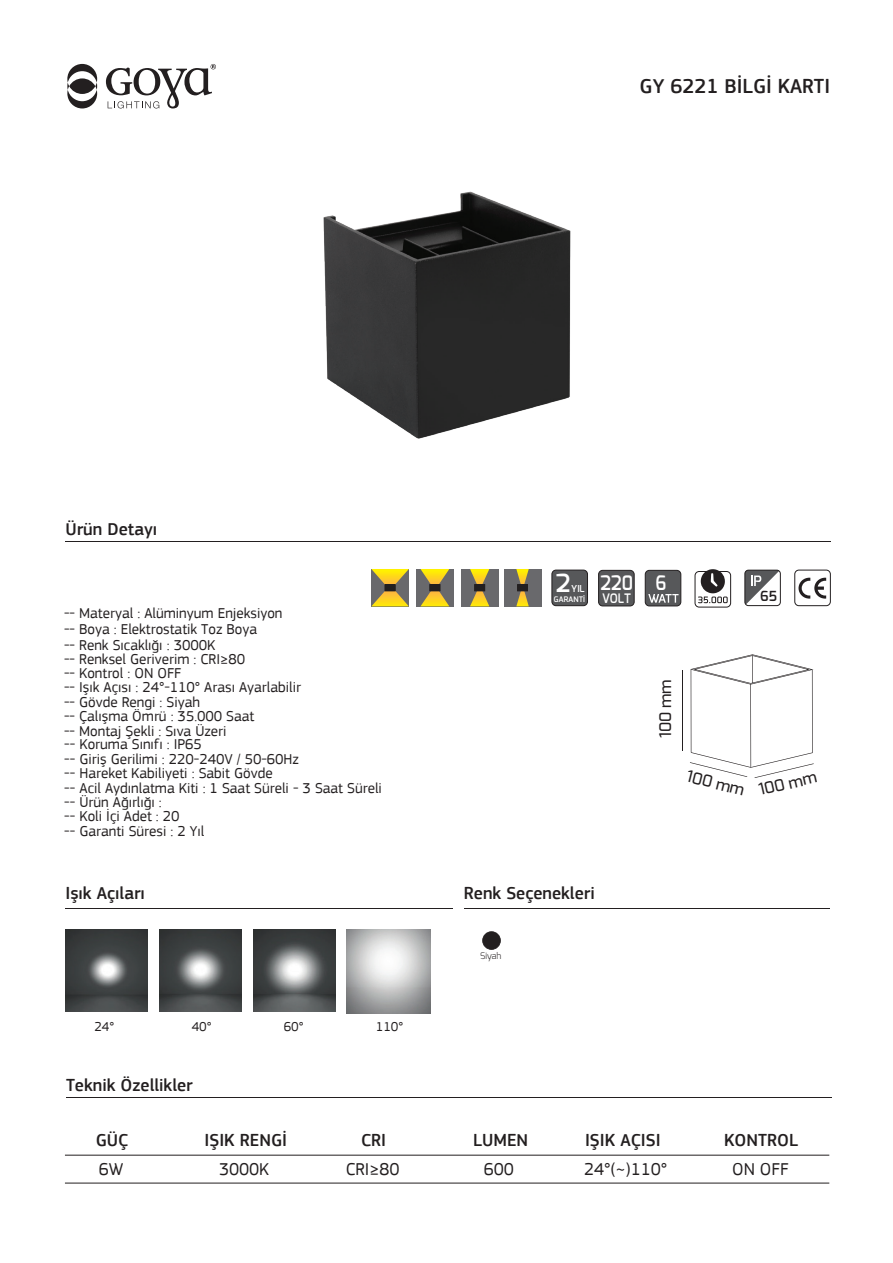
<style>
.page{position:relative;width:893px;height:1263px;background:#fff}
.page>*{position:absolute;margin:0;border:0;box-sizing:border-box;transform-origin:0 0}
.t1{font:600 24.9px "Exo";color:#fff}
.t2{font:500 21px "PF Square Sans Pro";color:#231f20}
.t3{font:600 19.95px "Exo";color:#fff;scale:.89 1}
.t4{font:500 18px "PF Square Sans Pro";color:#231f20}
.t5{font:18px "PF Square Sans Pro";color:#231f20}
.t6{font:500 16.05px "Exo";color:#231f20}
.t7{font:15px/14.2px "PF Square Sans Pro";color:#231f20}
.t8{font:600 13.95px "Exo";color:#231f20}
.t9{font:13.5px "PF Square Sans Pro";color:#231f20}
.t10{font:600 13.05px "Exo";color:#fff;scale:.89 1}
.t11{font:600 9.45px "Exo";color:#fff}
.t12{font:300 9px "Exo";color:#231f20}
.t13{font:600 7.65px "Exo";color:#fff}
</style>
<div class="page">
<div style="left:483px;top:932px;width:17px;height:17px;background:#231f20;border-radius:50%"></div>
<div style="left:482px;top:931px;width:19px;height:19px;border:1px solid #231f20;border-radius:50%"></div>
<img style="left:347px;top:929px;width:84px;height:84px">
<img style="left:159px;top:929px;width:83px;height:83px">
<img style="left:65px;top:929px;width:83px;height:83px">
<img style="left:254px;top:929px;width:82px;height:83px">
<hr style="left:66px;top:1097px;width:765px;height:1px;background:#231f20">
<hr style="left:65px;top:908px;width:388px;height:1px;background:#231f20">
<hr style="left:65px;top:541px;width:766px;height:1px;background:#231f20">
<hr style="left:464px;top:908px;width:366px;height:1px;background:#231f20">
<hr style="left:65px;top:1183px;width:764px;height:1px;background:#231f20">
<hr style="left:65px;top:1155px;width:764px;height:1px;background:#231f20">
<svg style="left:67px;top:64px;width:30px;height:44px"></svg>
<svg style="left:106px;top:64px;width:110px;height:44px"></svg>
<div style="left:599px;top:570px;width:35px;height:36px;background:#57585a;border-radius:4px"></div>
<div style="left:598px;top:570px;width:36px;height:36px;border:1px solid #231f20;border-radius:4px"></div>
<div style="left:645px;top:570px;width:36px;height:36px;background:#57585a;border-radius:4px"></div>
<div style="left:645px;top:570px;width:36px;height:36px;border:1px solid #231f20;border-radius:4px"></div>
<svg style="left:648px;top:594px;width:31px;height:9px"></svg>
<div style="left:794px;top:570px;width:37px;height:36px;border:1px solid #231f20;border-radius:4px"></div>
<svg style="left:798px;top:578px;width:28px;height:21px"></svg>
<div style="left:744px;top:570px;width:37px;height:36px;border:1px solid #231f20;border-radius:4px"></div>
<svg style="left:745px;top:570px;width:34px;height:34px"></svg>
<div style="left:552px;top:570px;width:35px;height:36px;background:#57585a;border-radius:4px"></div>
<div style="left:552px;top:570px;width:36px;height:36px;border:1px solid #231f20;border-radius:4px"></div>
<div style="left:695px;top:571px;width:36px;height:36px;border:1px solid #231f20;border-radius:4px"></div>
<svg style="left:698px;top:569px;width:30px;height:34px"></svg>
<svg style="left:371px;top:569px;width:38px;height:37px"></svg>
<div style="left:385px;top:585px;width:10px;height:6px;background:#231f20"></div>
<div style="left:385px;top:584px;width:10px;height:7px;border:1px solid #231f20"></div>
<div style="left:416px;top:569px;width:38px;height:37px;background:#69696c"></div>
<svg style="left:420px;top:569px;width:29px;height:37px"></svg>
<div style="left:430px;top:585px;width:10px;height:6px;background:#231f20"></div>
<div style="left:429px;top:584px;width:11px;height:7px;border:1px solid #231f20"></div>
<div style="left:461px;top:569px;width:37px;height:37px;background:#69696c"></div>
<svg style="left:470px;top:569px;width:19px;height:37px"></svg>
<div style="left:475px;top:585px;width:9px;height:6px;background:#231f20"></div>
<div style="left:474px;top:584px;width:11px;height:7px;border:1px solid #231f20"></div>
<div style="left:504px;top:569px;width:37px;height:37px;background:#69696c"></div>
<svg style="left:516px;top:569px;width:13px;height:37px"></svg>
<div style="left:518px;top:585px;width:9px;height:6px;background:#231f20"></div>
<div style="left:517px;top:584px;width:11px;height:7px;border:1px solid #231f20"></div>
<hr style="left:683px;top:671px;width:1px;height:80px;background:#231f20">
<svg style="left:690px;top:654px;width:124px;height:124px"></svg>
<img style="left:323px;top:191px;width:248px;height:248px">
<p class="t4" style="left:65px;top:519px;width:93px">Ürün Detayı</p>
<p class="t7" style="left:64px;top:605px;width:220px;line-height:16px">-- Materyal : Alüminyum Enjeksiyon -- Boya : Elektrostatik Toz Boya<br>-- Renk Sıcaklığı : 3000K</p>
<p class="t7" style="left:64px;top:652px;width:319px">-- Renksel Geriverim : CRI≥80<br>-- Kontrol : ON OFF<br>-- Işık Açısı : 24°-110° Arası Ayarlabilir<br>-- Gövde Rengi : Siyah<br>-- Çalışma Ömrü : 35.000 Saat<br>-- Montaj Şekli : Sıva Üzeri<br>-- Koruma Sınıfı : IP65<br>-- Giriş Gerilimi : 220-240V / 50-60Hz<br>-- Hareket Kabiliyeti : Sabit Gövde<br>-- Acil Aydınlatma Kiti : 1 Saat Süreli - 3 Saat Süreli -- Ürün Ağırlığı :<br>-- Koli İçi Adet : 20<br>-- Garanti Süresi : 2 Yıl</p>
<h2 class="t2" style="left:640px;top:74px;width:192px">GY 6221 BİLGİ KARTI</h2>
<h1 class="t1" style="left:556px;top:567px;width:16px">2</h1>
<p class="t11" style="left:571px;top:583px;width:15px">YIL</p>
<h3 class="t3" style="left:601px;top:570px;width:38px">220</h3>
<p class="t10" style="left:602px;top:590px;width:34px">VOLT</p>
<h3 class="t3" style="left:655px;top:570px;width:14px">6</h3>
<p class="t13" style="left:554px;top:594px;width:33px">GARANTİ</p>
<p class="t8" style="left:760px;top:587px;width:18px">65</p>
<p class="t6" style="left:655px;top:738px;width:61px;rotate:-90deg">01 0mm</p>
<p class="t6" style="left:689px;top:765px;width:61px;rotate:14deg">100 mm</p>
<p class="t6" style="left:757px;top:780px;width:61px;rotate:-13deg">100 mm</p>
<p class="t4" style="left:65px;top:882px;width:81px">Işık Açıları</p>
<p class="t4" style="left:464px;top:882px;width:132px">Renk Seçenekleri</p>
<p class="t9" style="left:94px;top:1018px;width:21px">24°</p>
<p class="t9" style="left:192px;top:1018px;width:21px">40°</p>
<p class="t9" style="left:284px;top:1018px;width:21px">60°</p>
<p class="t9" style="left:376px;top:1018px;width:29px">110°</p>
<p class="t4" style="left:66px;top:1074px;width:128px">Teknik Özellikler</p>
<p class="t12" style="left:480px;top:949px;width:23px">Siyah</p>
<p class="t4" style="left:204px;top:1130px;width:84px">IŞIK RENGİ</p>
<p class="t4" style="left:361px;top:1130px;width:27px">CRI</p>
<p class="t4" style="left:473px;top:1130px;width:57px">LUMEN</p>
<p class="t4" style="left:585px;top:1130px;width:77px">IŞIK AÇISI</p>
<p class="t4" style="left:724px;top:1130px;width:75px">KONTROL</p>
<p class="t5" style="left:732px;top:1158px;width:58px">ON OFF</p>
<p class="t4" style="left:96px;top:1130px;width:34px">GÜÇ</p>
<p class="t5" style="left:99px;top:1158px;width:26px">6W</p>
<p class="t5" style="left:219px;top:1158px;width:51px">3000K</p>
<p class="t5" style="left:346px;top:1158px;width:55px">CRI≥80</p>
<p class="t5" style="left:484px;top:1158px;width:32px">600</p>
<p class="t5" style="left:584px;top:1158px;width:85px">24°(~)110°</p>
</div>
